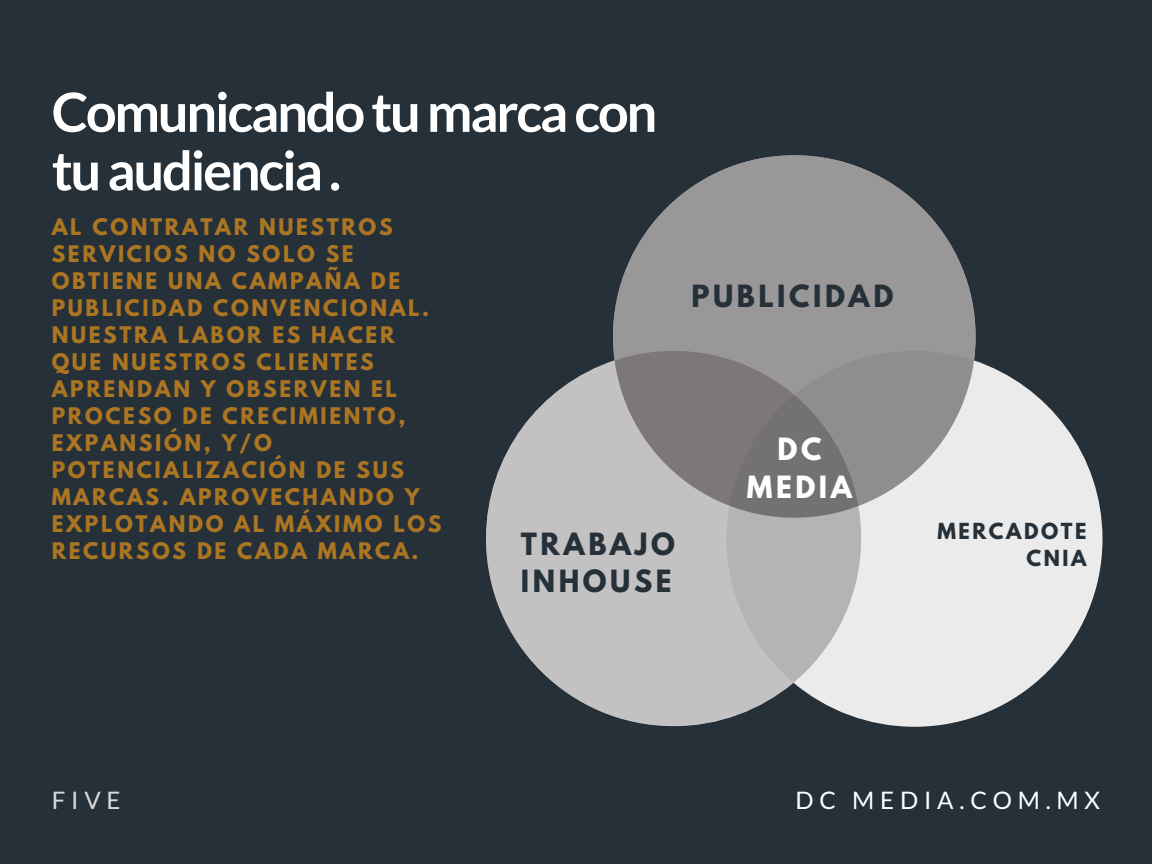
<style>
.page{position:relative;width:1152px;height:864px;background:#253039}
.page>*{position:absolute;margin:0;border:0;box-sizing:border-box;transform-origin:0 0}
.t1{font:700 54.15px/58.5px "Lato";letter-spacing:-.04em;color:#fff}
.t2{font:700 27.15px/37.2px "League Spartan";letter-spacing:.13em;color:#253039}
.t3{font:700 27.15px/37.2px "League Spartan";letter-spacing:.13em;color:#fff;text-align:center}
.t4{font:24.15px "Lato";letter-spacing:.24em;color:#fff}
.t5{font:24.15px "Lato";color:#d9d9d9}
.t6{font:700 20.25px/27px "League Spartan";letter-spacing:.13em;color:#ab7522}
.t7{font:700 19.65px/27px "League Spartan";letter-spacing:.13em;color:#253039;text-align:right}
</style>
<div class="page">
<svg style="left:613px;top:155px;width:363px;height:196px;fill:#9a9798"></svg>
<svg style="left:861px;top:351px;width:241px;height:376px;fill:#ebebeb"></svg>
<svg style="left:486px;top:351px;width:375px;height:375px;background:#9d9c9e"></svg>
<h1 class="t1" style="left:52px;top:82px;width:607px">Comunicandotumarcacon tuaudiencia.</h1>
<p class="t6" style="left:52px;top:216px;width:391px">AL CONTRATAR NUESTROS<br>SERVICIOS NO SOLO SE<br>OBTIENE UNA CAMPAÑA DE<br>PUBLICIDAD CONVENCIONAL.<br>NUESTRA LABOR ES HACER<br>QUE NUESTROS CLIENTES<br>APRENDAN Y OBSERVEN EL<br>PROCESO DE CRECIMIENTO,<br>EXPANSIÓN, Y/O<br>POTENCIALIZACIÓN DE SUS<br>MARCAS. APROVECHANDO Y<br>EXPLOTANDO AL MÁXIMO LOS<br>RECURSOS DE CADA MARCA.</p>
<h2 class="t2" style="left:691px;top:281px;width:203px">PUBLICIDAD</h2>
<h2 class="t3" style="left:747px;top:434px;width:107px">DC<br>MEDIA</h2>
<h2 class="t2" style="left:521px;top:529px;width:156px">TRABAJO<br>INHOUSE</h2>
<p class="t7" style="left:937px;top:520px;width:151px">MERCADOTE<br>CNIA</p>
<p class="t5" style="left:52px;top:785px;width:70px">FIVE</p>
<p class="t4" style="left:796px;top:785px;width:306px">DC MEDIA.COM.MX</p>
</div>
